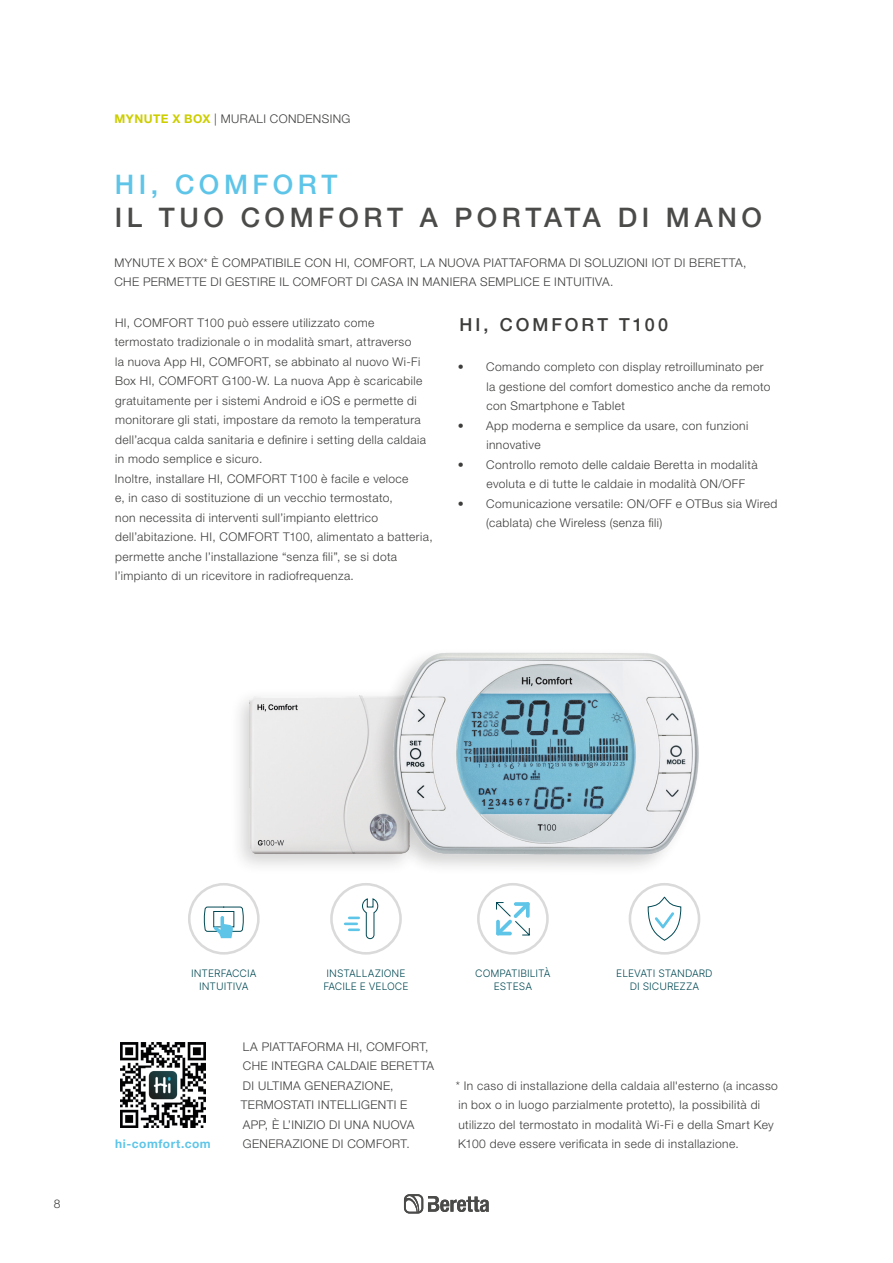
<style>
.page{position:relative;width:893px;height:1263px;background:#fff}
.page>*{position:absolute;margin:0;border:0;box-sizing:border-box;transform-origin:0 0}
.t1{font:500 27px "Helvetica Neue LT Std";letter-spacing:.17em;color:#4b4b4a}
.t2{font:500 27px "Helvetica Neue LT Std";letter-spacing:.17em;color:#5ec5e8}
.t3{font:500 18px "Helvetica Neue LT Std";letter-spacing:.17em;color:#3d3d3c}
.t4{font:300 12px/19.5px "Helvetica Neue LT Std";letter-spacing:.035em;color:#3d3d3c}
.t5{font:700 12px "Helvetica Neue LT Std";letter-spacing:.04em;color:#5ec5e8}
.t6{font:300 10.35px/12.3px "Inter";color:#004954;text-align:center}
.s1{font-weight:700;color:#cdce00}
</style>
<div class="page">
<div style="left:230px;top:688px;width:189px;height:188px;background:#1d1d1b;opacity:.2"></div>
<img style="left:249px;top:695px;width:122px;height:158px">
<div style="left:371px;top:647px;width:332px;height:230px;background:#1d1d1b;opacity:.2"></div>
<img style="left:394px;top:652px;width:304px;height:207px">
<div style="left:188px;top:883px;width:72px;height:71px;border:3px solid #dadada;border-radius:50%"></div>
<svg style="left:203px;top:906px;width:41px;height:32px"></svg>
<div style="left:330px;top:883px;width:72px;height:71px;border:3px solid #dadada;border-radius:50%"></div>
<svg style="left:345px;top:898px;width:33px;height:41px"></svg>
<div style="left:477px;top:883px;width:72px;height:71px;border:3px solid #dadada;border-radius:50%"></div>
<svg style="left:496px;top:902px;width:34px;height:34px"></svg>
<div style="left:629px;top:883px;width:71px;height:71px;border:3px solid #dadada;border-radius:50%"></div>
<svg style="left:647px;top:896px;width:34px;height:45px"></svg>
<svg style="left:404px;top:1194px;width:85px;height:19px"></svg>
<img style="left:121px;top:1042px;width:85px;height:85px">
<p class="t4" style="left:114px;top:109px;width:238px"><span class="s1">MYNUTE X BOX</span> | MURALI CONDENSING</p>
<p class="t2" style="left:115px;top:168px;width:224px">HI, COMFORT</p>
<p class="t1" style="left:115px;top:201px;width:649px">IL TUO COMFORT A PORTATA DI MANO</p>
<p class="t4" style="left:114px;top:253px;width:633px">MYNUTE X BOX* È COMPATIBILE CON HI, COMFORT, LA NUOVA PIATTAFORMA DI SOLUZIONI IOT DI BERETTA,</p>
<p class="t4" style="left:114px;top:272px;width:501px">CHE PERMETTE DI GESTIRE IL COMFORT DI CASA IN MANIERA SEMPLICE E INTUITIVA.</p>
<p class="t4" style="left:115px;top:312px;width:261px">HI, COMFORT T100 può essere utilizzato come</p>
<p class="t3" style="left:459px;top:314px;width:210px">HI, COMFORT T100</p>
<p class="t4" style="left:115px;top:332px;width:298px">termostato tradizionale o in modalità smart, attraverso</p>
<p class="t4" style="left:115px;top:351px;width:307px">la nuova App HI, COMFORT, se abbinato al nuovo Wi-Fi</p>
<p class="t4" style="left:115px;top:371px;width:309px">Box HI, COMFORT G100-W. La nuova App è scaricabile</p>
<p class="t4" style="left:115px;top:390px;width:303px">gratuitamente per i sistemi Android e iOS e permette di</p>
<p class="t4" style="left:115px;top:410px;width:307px">monitorare gli stati, impostare da remoto la temperatura</p>
<p class="t4" style="left:115px;top:429px;width:312px">dell’acqua calda sanitaria e definire i setting della caldaia</p>
<p class="t4" style="left:115px;top:449px;width:149px">in modo semplice e sicuro.</p>
<p class="t4" style="left:115px;top:468px;width:319px">Inoltre, installare HI, COMFORT T100 è facile e veloce<br>e, in caso di sostituzione di un vecchio termostato,<br>non necessita di interventi sull’impianto elettrico dell’abitazione. HI, COMFORT T100, alimentato a batteria, permette anche l’installazione “senza fili”, se si dota l’impianto di un ricevitore in radiofrequenza.</p>
<p class="t4" style="left:486px;top:357px;width:285px;text-indent:-29px">• Comando completo con display retroilluminato per la gestione del comfort domestico anche da remoto con Smartphone e Tablet</p>
<p class="t4" style="left:486px;top:416px;width:263px;text-indent:-29px">• App moderna e semplice da usare, con funzioni innovative</p>
<p class="t4" style="left:486px;top:455px;width:273px;text-indent:-29px">• Controllo remoto delle caldaie Beretta in modalità evoluta e di tutte le caldaie in modalità ON/OFF</p>
<p class="t4" style="left:486px;top:494px;width:293px;text-indent:-28px">• Comunicazione versatile: ON/OFF e OTBus sia Wired (cablata) che Wireless (senza fili)</p>
<p class="t4" style="left:54px;top:1194px;width:8px">8</p>
<p class="t6" style="left:191px;top:967px;width:67px">INTERFACCIA<br>INTUITIVA</p>
<p class="t6" style="left:323px;top:967px;width:87px">INSTALLAZIONE<br>FACILE E VELOCE</p>
<p class="t6" style="left:475px;top:967px;width:77px">COMPATIBILITÀ<br>ESTESA</p>
<p class="t6" style="left:616px;top:967px;width:98px">ELEVATI STANDARD<br>DI SICUREZZA</p>
<p class="t4" style="left:241px;top:1037px;width:195px">LA PIATTAFORMA HI, COMFORT,<br>CHE INTEGRA CALDAIE BERETTA<br>DI ULTIMA GENERAZIONE,<br>TERMOSTATI INTELLIGENTI E<br>APP, È L’INIZIO DI UNA NUOVA</p>
<p class="t5" style="left:115px;top:1136px;width:97px">hi-comfort.com</p>
<p class="t4" style="left:243px;top:1134px;width:168px">GENERAZIONE DI COMFORT.</p>
<p class="t4" style="left:456px;top:1075px;width:324px">* In caso di installazione della caldaia all'esterno (a incasso in box o in luogo parzialmente protetto), la possibilità di utilizzo del termostato in modalità Wi-Fi e della Smart Key K100 deve essere verificata in sede di installazione.</p>
</div>
